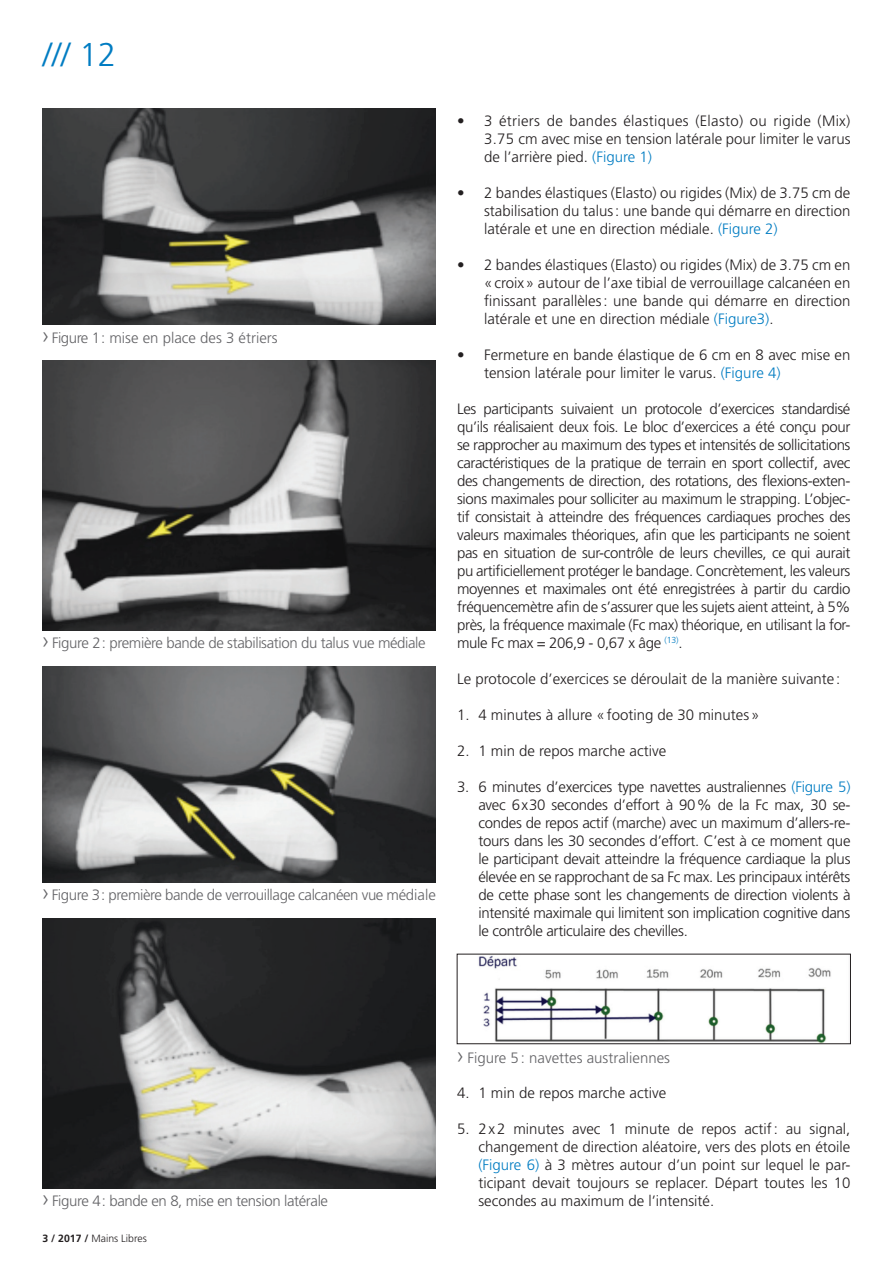
<style>
.page{position:relative;width:893px;height:1263px;background:#fff}
.page>*{position:absolute;margin:0;border:0;box-sizing:border-box;transform-origin:0 0}
.t1{font:300 33px "Frutiger";color:#007cc2}
.t2{font:300 15px/18px "Frutiger";color:#231f20;text-align:justify}
.t3{font:300 15px "Frutiger";letter-spacing:-.025em;color:#636366}
.t4{font:300 15px "Frutiger";color:#636366}
.t5{font:300 10.5px "Frutiger";color:#231f20}
.s1{font-size:22.5px}
.s2{color:#007cc2}
.s3{font-weight:700}
</style>
<div class="page">
<img style="left:43px;top:108px;width:393px;height:217px">
<img style="left:43px;top:360px;width:393px;height:270px">
<img style="left:43px;top:666px;width:393px;height:216px">
<img style="left:43px;top:918px;width:393px;height:270px">
<img style="left:478px;top:956px;width:353px;height:86px">
<div style="left:457px;top:954px;width:394px;height:90px;border:1px solid #231f20"></div>
<h1 class="t1" style="left:43px;top:36px;width:75px">/// 12</h1>
<p class="t4" style="left:43px;top:329px;width:237px"><span class="s1">›</span> Figure 1: mise en place des 3 étriers</p>
<p class="t3" style="left:43px;top:634px;width:385px"><span class="s1">›</span> Figure 2: première bande de stabilisation du talus vue médiale</p>
<p class="t3" style="left:43px;top:887px;width:395px"><span class="s1">›</span> Figure 3: première bande de verrouillage calcanéen vue médiale</p>
<p class="t2" style="left:484px;top:112px;width:368px;text-indent:-27px">• 3 étriers de bandes élastiques (Elasto) ou rigide (Mix)<br>3.75 cm avec mise en tension latérale pour limiter le varus de l’arrière pied. <span class="s2">(Figure 1)</span></p>
<p class="t2" style="left:484px;top:184px;width:368px;text-indent:-27px">• 2 bandes élastiques (Elasto) ou rigides (Mix) de 3.75 cm de stabilisation du talus: une bande qui démarre en direction latérale et une en direction médiale. <span class="s2">(Figure 2)</span></p>
<p class="t2" style="left:484px;top:256px;width:368px;text-indent:-27px">• 2 bandes élastiques (Elasto) ou rigides (Mix) de 3.75 cm en «croix» autour de l’axe tibial de verrouillage calcanéen en finissant parallèles: une bande qui démarre en direction latérale et une en direction médiale <span class="s2">(Figure3)</span>.</p>
<p class="t2" style="left:484px;top:346px;width:368px;text-indent:-27px">• Fermeture en bande élastique de 6 cm en 8 avec mise en tension latérale pour limiter le varus. <span class="s2">(Figure 4)</span></p>
<p class="t2" style="left:457px;top:400px;width:395px">Les participants suivaient un protocole d’exercices standardisé qu’ils réalisaient deux fois. Le bloc d’exercices a été conçu pour se rapprocher au maximum des types et intensités de sollicitations caractéristiques de la pratique de terrain en sport collectif, avec des changements de direction, des rotations, des flexions-exten&shy;sions maximales pour solliciter au maximum le strapping. L’objec&shy;tif consistait à atteindre des fréquences cardiaques proches des valeurs maximales théoriques, afin que les participants ne soient pas en situation de sur-contrôle de leurs chevilles, ce qui aurait pu artificiellement protéger le bandage. Concrètement, les valeurs moyennes et maximales ont été enregistrées à partir du cardio fréquencemètre afin de s’assurer que les sujets aient atteint, à 5% près, la fréquence maximale (Fc max) théorique, en utilisant la for&shy;mule Fc max = 206,9 - 0,67 x âge <sup>(13)</sup>.</p>
<p class="t2" style="left:457px;top:670px;width:385px">Le protocole d’exercices se déroulait de la manière suivante:</p>
<p class="t2" style="left:457px;top:706px;width:304px">1. 4 minutes à allure «footing de 30 minutes»</p>
<p class="t2" style="left:457px;top:742px;width:211px">2. 1 min de repos marche active</p>
<p class="t2" style="left:478px;top:778px;width:374px;text-indent:-21px">3. 6 minutes d’exercices type navettes australiennes <span class="s2">(Figure 5) </span>avec 6x30 secondes d’effort à 90% de la Fc max, 30 se&shy;condes de repos actif (marche) avec un maximum d’allers-re&shy;tours dans les 30 secondes d’effort. C’est à ce moment que le participant devait atteindre la fréquence cardiaque la plus élevée en se rapprochant de sa Fc max. Les principaux intérêts de cette phase sont les changements de direction violents à intensité maximale qui limitent son implication cognitive dans le contrôle articulaire des chevilles.</p>
<p class="t3" style="left:43px;top:1192px;width:287px"><span class="s1">›</span> Figure 4: bande en 8, mise en tension latérale</p>
<p class="t5" style="left:43px;top:1232px;width:106px"><span class="s3">3 / 2017 /</span> Mains Libres</p>
<p class="t4" style="left:457px;top:1049px;width:214px"><span class="s1">›</span> Figure 5: navettes australiennes</p>
<p class="t2" style="left:457px;top:1084px;width:211px">4. 1 min de repos marche active</p>
<p class="t2" style="left:478px;top:1120px;width:374px;text-indent:-21px">5. 2x2 minutes avec 1 minute de repos actif: au signal, changement de direction aléatoire, vers des plots en étoile <span class="s2">(Figure 6)</span> à 3 mètres autour d’un point sur lequel le par&shy;ticipant devait toujours se replacer. Départ toutes les 10 secondes au maximum de l’intensité.</p>
</div>
